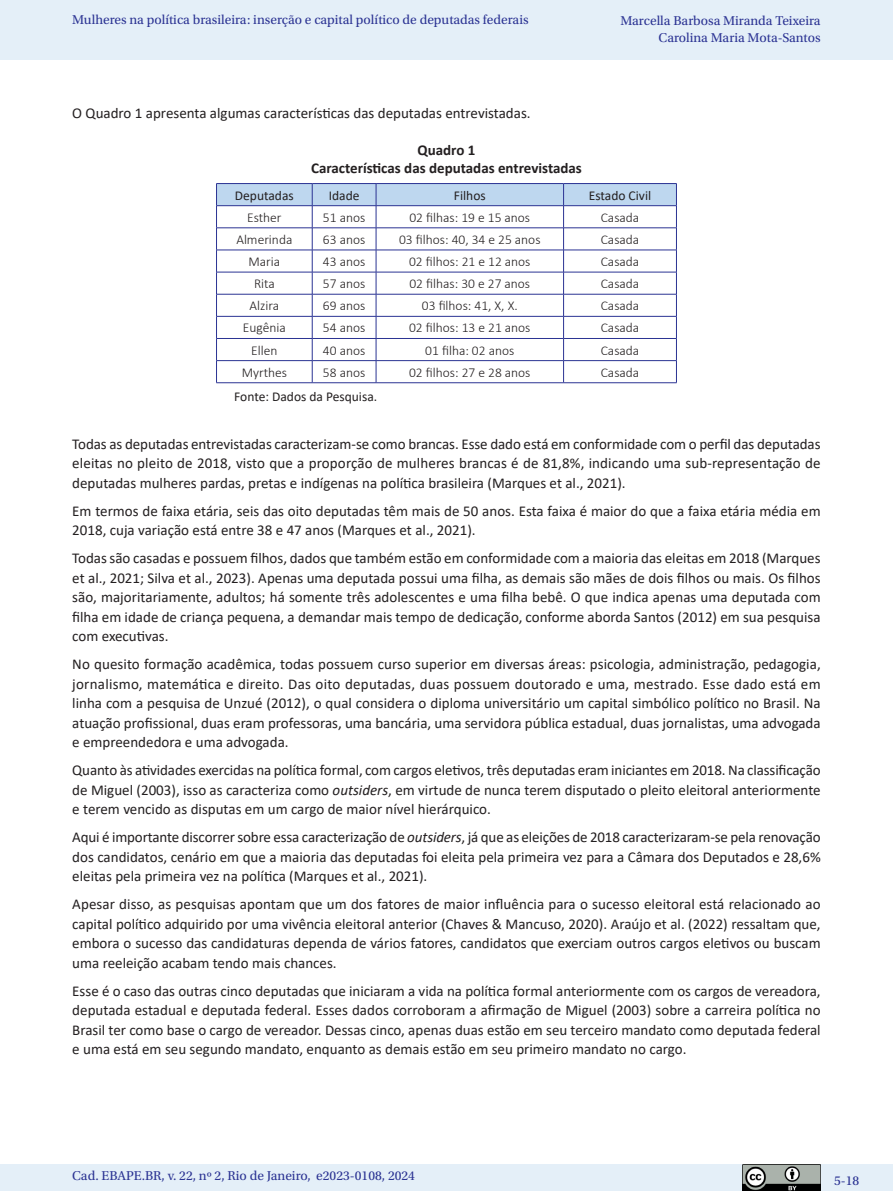
<style>
.page{position:relative;width:893px;height:1191px;background:#fff}
.page>*{position:absolute;margin:0;border:0;box-sizing:border-box;transform-origin:0 0}
._06_0_texto{font:15px/19.5px "Calibri";color:#231f20;text-align:justify}
._08_2_tabela_titulo{font:700 15px/18px "Calibri";color:#231f20;text-align:center}
._08_2_tabela_texto_1{font:300 13.5px "Calibri";color:#231f20}
.t1{font:13.5px/16.5px "Utopia Std";color:#2b3393;text-align:right}
._08_2_tabela_garganta{font:13.5px "Calibri";color:#231f20}
._08_2_tabela_fonte{font:13.5px "Calibri";color:#231f20}
.s1{font-style:italic}
</style>
<div class="page">
<div style="left:0;top:0;width:893px;height:60px;background:#e4eff8"></div>
<div style="left:0;top:1164px;width:893px;height:27px;background:#e4eff8"></div>
<img style="left:743px;top:1164px;width:78px;height:27px">
<hr style="left:216px;top:382px;width:96px;height:1px;background:#2b3393">
<hr style="left:312px;top:382px;width:64px;height:1px;background:#2b3393">
<hr style="left:376px;top:382px;width:188px;height:1px;background:#2b3393">
<hr style="left:564px;top:382px;width:113px;height:1px;background:#2b3393">
<svg style="left:216px;top:183px;width:461px;height:199px"></svg>
<hr style="left:216px;top:205px;width:96px;height:1px;background:#2b3393">
<hr style="left:312px;top:205px;width:64px;height:1px;background:#2b3393">
<hr style="left:376px;top:205px;width:188px;height:1px;background:#2b3393">
<hr style="left:564px;top:205px;width:113px;height:1px;background:#2b3393">
<p class="t1" style="left:72px;top:11px;width:458px">Mulheres na política brasileira: inserção e capital político de deputadas federais</p>
<p class="t1" style="left:620px;top:13px;width:202px">Marcella Barbosa Miranda Teixeira<br>Carolina Maria Mota-Santos</p>
<p class="_06_0_texto" style="left:72px;top:102px;width:460px">O Quadro 1 apresenta algumas características das deputadas entrevistadas.</p>
<p class="_08_2_tabela_titulo" style="left:311px;top:141px;width:272px">Quadro 1<br>Características das deputadas entrevistadas</p>
<p class="_08_2_tabela_garganta" style="left:235px;top:186px;width:60px">Deputadas</p>
<p class="_08_2_tabela_garganta" style="left:329px;top:186px;width:32px">Idade</p>
<p class="_08_2_tabela_garganta" style="left:454px;top:186px;width:33px">Filhos</p>
<p class="_08_2_tabela_garganta" style="left:589px;top:186px;width:64px">Estado Civil</p>
<p class="_08_2_tabela_texto_1" style="left:247px;top:209px;width:36px">Esther</p>
<p class="_08_2_tabela_texto_1" style="left:323px;top:209px;width:44px">51 anos</p>
<p class="_08_2_tabela_texto_1" style="left:409px;top:209px;width:122px">02 filhas: 19 e 15 anos</p>
<p class="_08_2_tabela_texto_1" style="left:601px;top:209px;width:40px">Casada</p>
<p class="_08_2_tabela_texto_1" style="left:236px;top:231px;width:57px">Almerinda</p>
<p class="_08_2_tabela_texto_1" style="left:323px;top:231px;width:44px">63 anos</p>
<p class="_08_2_tabela_texto_1" style="left:399px;top:231px;width:143px">03 filhos: 40, 34 e 25 anos</p>
<p class="_08_2_tabela_texto_1" style="left:601px;top:231px;width:40px">Casada</p>
<p class="_08_2_tabela_texto_1" style="left:248px;top:253px;width:33px">Maria</p>
<p class="_08_2_tabela_texto_1" style="left:323px;top:253px;width:44px">43 anos</p>
<p class="_08_2_tabela_texto_1" style="left:409px;top:253px;width:123px">02 filhos: 21 e 12 anos</p>
<p class="_08_2_tabela_texto_1" style="left:601px;top:253px;width:40px">Casada</p>
<p class="_08_2_tabela_texto_1" style="left:254px;top:275px;width:22px">Rita</p>
<p class="_08_2_tabela_texto_1" style="left:323px;top:275px;width:44px">57 anos</p>
<p class="_08_2_tabela_texto_1" style="left:409px;top:275px;width:122px">02 filhas: 30 e 27 anos</p>
<p class="_08_2_tabela_texto_1" style="left:601px;top:275px;width:40px">Casada</p>
<p class="_08_2_tabela_texto_1" style="left:250px;top:297px;width:31px">Alzira</p>
<p class="_08_2_tabela_texto_1" style="left:323px;top:297px;width:44px">69 anos</p>
<p class="_08_2_tabela_texto_1" style="left:422px;top:297px;width:97px">03 filhos: 41, X, X.</p>
<p class="_08_2_tabela_texto_1" style="left:601px;top:297px;width:40px">Casada</p>
<p class="_08_2_tabela_texto_1" style="left:243px;top:320px;width:44px">Eugênia</p>
<p class="_08_2_tabela_texto_1" style="left:323px;top:320px;width:44px">54 anos</p>
<p class="_08_2_tabela_texto_1" style="left:409px;top:320px;width:123px">02 filhos: 13 e 21 anos</p>
<p class="_08_2_tabela_texto_1" style="left:601px;top:320px;width:40px">Casada</p>
<p class="_08_2_tabela_texto_1" style="left:251px;top:342px;width:28px">Ellen</p>
<p class="_08_2_tabela_texto_1" style="left:323px;top:342px;width:44px">40 anos</p>
<p class="_08_2_tabela_texto_1" style="left:425px;top:342px;width:91px">01 filha: 02 anos</p>
<p class="_08_2_tabela_texto_1" style="left:601px;top:342px;width:40px">Casada</p>
<p class="_08_2_tabela_texto_1" style="left:242px;top:364px;width:47px">Myrthes</p>
<p class="_08_2_tabela_texto_1" style="left:323px;top:364px;width:44px">58 anos</p>
<p class="_08_2_tabela_texto_1" style="left:409px;top:364px;width:123px">02 filhos: 27 e 28 anos</p>
<p class="_08_2_tabela_texto_1" style="left:601px;top:364px;width:40px">Casada</p>
<p class="_08_2_tabela_fonte" style="left:234px;top:387px;width:144px">Fonte: Dados da Pesquisa.</p>
<p class="_06_0_texto" style="left:72px;top:433px;width:750px">Todas as deputadas entrevistadas caracterizam-se como brancas. Esse dado está em conformidade com o perfil das deputadas eleitas no pleito de 2018, visto que a proporção de mulheres brancas é de 81,8%, indicando uma sub-representação de deputadas mulheres pardas, pretas e indígenas na política brasileira (Marques et al., 2021).</p>
<p class="_06_0_texto" style="left:72px;top:500px;width:750px">Em termos de faixa etária, seis das oito deputadas têm mais de 50 anos. Esta faixa é maior do que a faixa etária média em<br>2018, cuja variação está entre 38 e 47 anos (Marques et al., 2021).</p>
<p class="_06_0_texto" style="left:72px;top:548px;width:750px">Todas são casadas e possuem filhos, dados que também estão em conformidade com a maioria das eleitas em 2018 (Marques et al., 2021; Silva et al., 2023). Apenas uma deputada possui uma filha, as demais são mães de dois filhos ou mais. Os filhos são, majoritariamente, adultos; há somente três adolescentes e uma filha bebê. O que indica apenas uma deputada com filha em idade de criança pequena, a demandar mais tempo de dedicação, conforme aborda Santos (2012) em sua pesquisa com executivas.</p>
<p class="_06_0_texto" style="left:72px;top:654px;width:750px">No quesito formação acadêmica, todas possuem curso superior em diversas áreas: psicologia, administração, pedagogia, jornalismo, matemática e direito. Das oito deputadas, duas possuem doutorado e uma, mestrado. Esse dado está em linha com a pesquisa de Unzué (2012), o qual considera o diploma universitário um capital simbólico político no Brasil. Na atuação profissional, duas eram professoras, uma bancária, uma servidora pública estadual, duas jornalistas, uma advogada e empreendedora e uma advogada.</p>
<p class="_06_0_texto" style="left:72px;top:760px;width:750px">Quanto às atividades exercidas na política formal, com cargos eletivos, três deputadas eram iniciantes em 2018. Na classificação de Miguel (2003), isso as caracteriza como <span class="s1">outsiders</span>, em virtude de nunca terem disputado o pleito eleitoral anteriormente e terem vencido as disputas em um cargo de maior nível hierárquico.</p>
<p class="_06_0_texto" style="left:72px;top:827px;width:750px">Aqui é importante discorrer sobre essa caracterização de <span class="s1">outsiders</span>, já que as eleições de 2018 caracterizaram-se pela renovação dos candidatos, cenário em que a maioria das deputadas foi eleita pela primeira vez para a Câmara dos Deputados e 28,6% eleitas pela primeira vez na política (Marques et al., 2021).</p>
<p class="_06_0_texto" style="left:72px;top:894px;width:750px">Apesar disso, as pesquisas apontam que um dos fatores de maior influência para o sucesso eleitoral está relacionado ao capital político adquirido por uma vivência eleitoral anterior (Chaves &amp; Mancuso, 2020). Araújo et al. (2022) ressaltam que, embora o sucesso das candidaturas dependa de vários fatores, candidatos que exerciam outros cargos eletivos ou buscam uma reeleição acabam tendo mais chances.</p>
<p class="_06_0_texto" style="left:72px;top:980px;width:750px">Esse é o caso das outras cinco deputadas que iniciaram a vida na política formal anteriormente com os cargos de vereadora, deputada estadual e deputada federal. Esses dados corroboram a afirmação de Miguel (2003) sobre a carreira política no Brasil ter como base o cargo de vereador. Dessas cinco, apenas duas estão em seu terceiro mandato como deputada federal e uma está em seu segundo mandato, enquanto as demais estão em seu primeiro mandato no cargo.</p>
<p class="t1" style="left:72px;top:1167px;width:344px">Cad. EBAPE.BR, v. 22, nº 2, Rio de Janeiro, e2023-0108, 2024</p>
<p class="t1" style="left:834px;top:1172px;width:27px">5-18</p>
</div>
